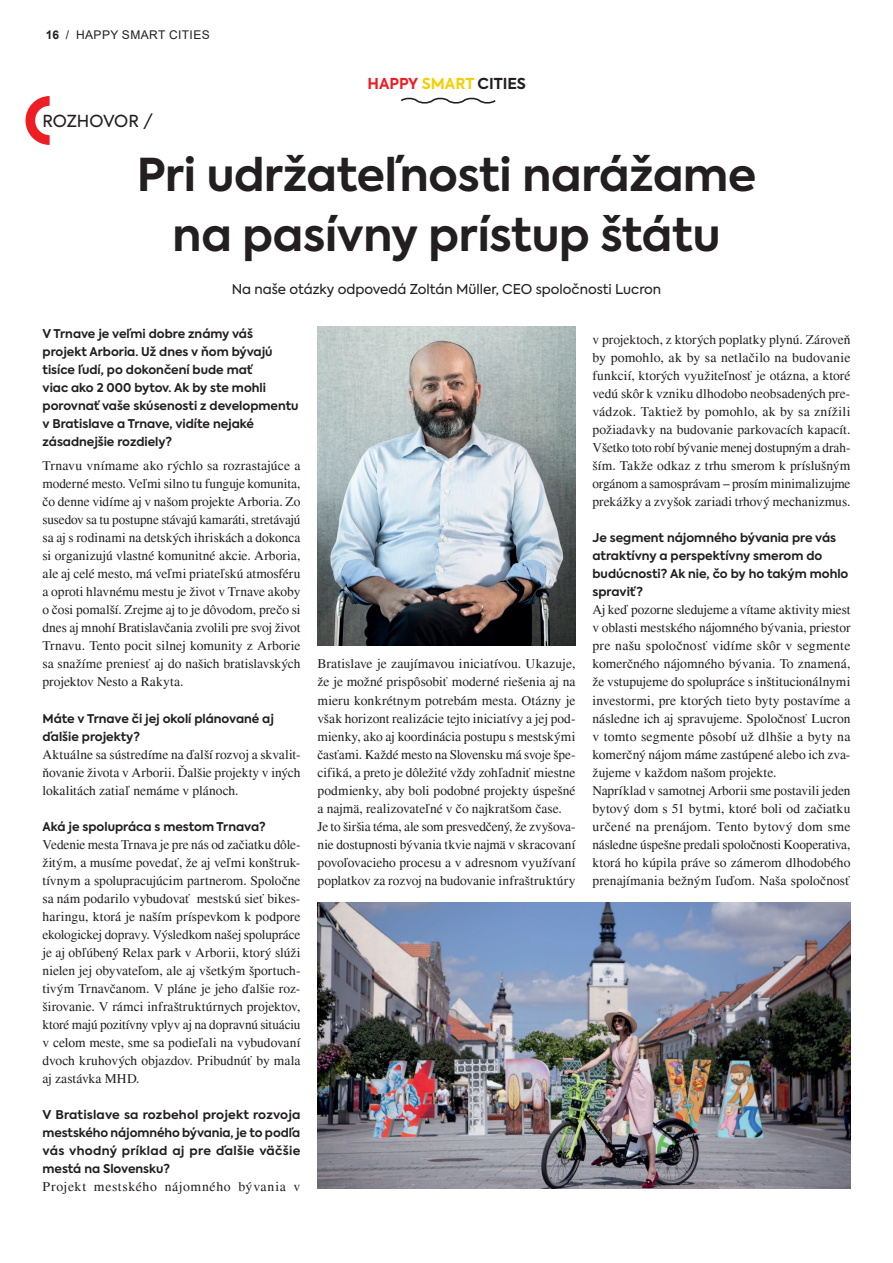
<style>
.page{position:relative;width:893px;height:1263px;background:#fff}
.page>*{position:absolute;margin:0;border:0;box-sizing:border-box;transform-origin:0 0}
.t1{font:700 45px/60px "Axiforma";letter-spacing:-.005em;color:#231f20;text-align:center}
.t2{font:16.5px "Axiforma";letter-spacing:-.01em;color:#231f20}
.t3{font:700 15px "Axiforma";color:#231f20}
.t4{font:13.5px/18px "Times";color:#231f20;text-align:justify}
.t5{font:13.5px "Axiforma";color:#231f20}
.t6{font:13.5px "Times";letter-spacing:.04em;color:#231f20}
.t7{font:700 12px/18px "Axiforma";color:#231f20}
.t8{font:12px "Arial";letter-spacing:.035em;color:#231f20}
.s1{font-weight:700}
.s2{color:#ee1d23}
.s3{color:#f4cf02}
</style>
<div class="page">
<img style="left:318px;top:902px;width:533px;height:286px">
<img style="left:318px;top:326px;width:257px;height:319px">
<svg style="left:26px;top:96px;width:24px;height:49px"></svg>
<svg style="left:401px;top:97px;width:95px;height:7px"></svg>
<p class="t8" style="left:46px;top:26px;width:165px"><span class="s1">16</span> / HAPPY SMART CITIES</p>
<p class="t2" style="left:43px;top:110px;width:112px">ROZHOVOR /</p>
<p class="t3" style="left:368px;top:74px;width:160px"><span class="s2">HAPPY</span> <span class="s3">SMART</span> CITIES</p>
<h1 class="t1" style="left:137px;top:146px;width:621px">Pri udržateľnosti narážame na pasívny prístup štátu</h1>
<p class="t5" style="left:232px;top:280px;width:431px">Na naše otázky odpovedá Zoltán Müller, CEO spoločnosti Lucron</p>
<p class="t7" style="left:43px;top:325px;width:258px">V Trnave je veľmi dobre známy váš projekt Arboria. Už dnes v ňom bývajú tisíce ľudí, po dokončení bude mať<br>viac ako 2 000 bytov. Ak by ste mohli porovnať vaše skúsenosti z developmentu v Bratislave a Trnave, vidíte nejaké zásadnejšie rozdiely?</p>
<p class="t4" style="left:43px;top:457px;width:259px">Trnavu vnímame ako rýchlo sa rozrastajúce a moderné mesto. Veľmi silno tu funguje komunita, čo denne vidíme aj v našom projekte Arboria. Zo susedov sa tu postupne stávajú kamaráti, stretávajú sa aj s rodinami na detských ihriskách a dokonca si organizujú vlastné komunitné akcie. Arboria, ale aj celé mesto, má veľmi priateľskú atmosféru a oproti hlavnému mestu je život v Trnave akoby o čosi pomalší. Zrejme aj to je dôvodom, prečo si dnes aj mnohí Bratislavčania zvolili pre svoj život Trnavu. Tento pocit silnej komunity z Arborie sa snažíme preniesť aj do našich bratislavských projektov Nesto a Rakyta.</p>
<p class="t7" style="left:43px;top:709px;width:233px">Máte v Trnave či jej okolí plánované aj ďalšie projekty?</p>
<p class="t4" style="left:43px;top:745px;width:259px">Aktuálne sa sústredíme na ďalší rozvoj a skvalit&shy;ňovanie života v Arborii. Ďalšie projekty v iných lokalitách zatiaľ nemáme v plánoch.</p>
<p class="t7" style="left:43px;top:817px;width:225px">Aká je spolupráca s mestom Trnava?</p>
<p class="t4" style="left:43px;top:835px;width:259px">Vedenie mesta Trnava je pre nás od začiatku dôle&shy;žitým, a musíme povedať, že aj veľmi konštruk&shy;tívnym a spolupracujúcim partnerom. Spoločne sa nám podarilo vybudovať mestskú sieť bikes&shy;haringu, ktorá je naším príspevkom k podpore ekologickej dopravy. Výsledkom našej spolupráce je aj obľúbený Relax park v Arborii, ktorý slúži nielen jej obyvateľom, ale aj všetkým športuch&shy;tivým Trnavčanom. V pláne je jeho ďalšie roz&shy;širovanie. V rámci infraštruktúrnych projektov, ktoré majú pozitívny vplyv aj na dopravnú situáciu v celom meste, sme sa podieľali na vybudovaní dvoch kruhových objazdov. Pribudnúť by mala aj zastávka MHD.</p>
<p class="t7" style="left:43px;top:1105px;width:259px;text-align:justify">V Bratislave sa rozbehol projekt rozvoja mestského nájomného bývania, je to podľa vás vhodný príklad aj pre ďalšie väčšie mestá na Slovensku?</p>
<p class="t6" style="left:43px;top:1178px;width:259px">Projekt mestského nájomného bývania v</p>
<p class="t4" style="left:317px;top:655px;width:259px;text-align:left">Bratislave je zaujímavou iniciatívou. Ukazuje, že je možné prispôsobiť moderné riešenia aj na mieru konkrétnym potrebám mesta. Otázny je však horizont realizácie tejto iniciatívy a jej pod&shy;mienky, ako aj koordinácia postupu s mestskými časťami. Každé mesto na Slovensku má svoje špe&shy;cifiká, a preto je dôležité vždy zohľadniť miestne podmienky, aby boli podobné projekty úspešné a najmä, realizovateľné v čo najkratšom čase.<br>Je to širšia téma, ale som presvedčený, že zvyšova&shy;nie dostupnosti bývania tkvie najmä v skracovaní povoľovacieho procesu a v adresnom využívaní poplatkov za rozvoj na budovanie infraštruktúry</p>
<p class="t4" style="left:592px;top:331px;width:259px">v projektoch, z ktorých poplatky plynú. Zároveň by pomohlo, ak by sa netlačilo na budovanie funkcií, ktorých využiteľnosť je otázna, a ktoré vedú skôr k vzniku dlhodobo neobsadených pre&shy;vádzok. Taktiež by pomohlo, ak by sa znížili požiadavky na budovanie parkovacích kapacít.<br>Všetko toto robí bývanie menej dostupným a drah&shy;ším. Takže odkaz z trhu smerom k príslušným orgánom a samosprávam – prosím minimalizujme prekážky a zvyšok zariadi trhový mechanizmus.</p>
<p class="t7" style="left:592px;top:529px;width:257px">Je segment nájomného bývania pre vás atraktívny a perspektívny smerom do budúcnosti? Ak nie, čo by ho takým mohlo spraviť?</p>
<p class="t4" style="left:592px;top:601px;width:259px;text-align:left">Aj keď pozorne sledujeme a vítame aktivity miest v oblasti mestského nájomného bývania, priestor pre našu spoločnosť vidíme skôr v segmente komerčného nájomného bývania. To znamená, že vstupujeme do spolupráce s inštitucionálnymi investormi, pre ktorých tieto byty postavíme a následne ich aj spravujeme. Spoločnosť Lucron v tomto segmente pôsobí už dlhšie a byty na komerčný nájom máme zastúpené alebo ich zva&shy;žujeme v každom našom projekte.<br>Napríklad v samotnej Arborii sme postavili jeden bytový dom s 51 bytmi, ktoré boli od začiatku určené na prenájom. Tento bytový dom sme následne úspešne predali spoločnosti Kooperativa, ktorá ho kúpila práve so zámerom dlhodobého prenajímania bežným ľuďom. Naša spoločnosť</p>
</div>
